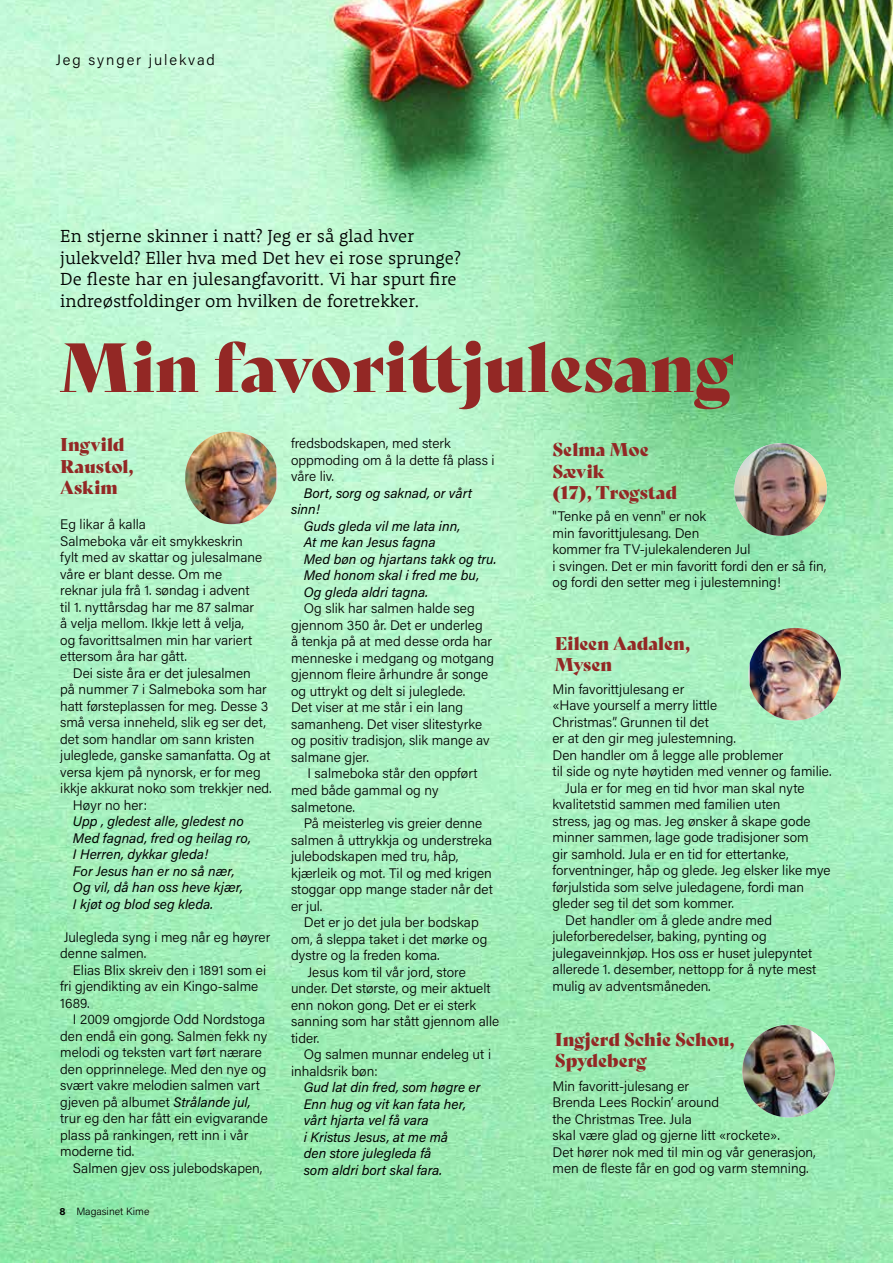
<style>
.page{position:relative;width:893px;height:1263px;background:#fff}
.page>*{position:absolute;margin:0;border:0;box-sizing:border-box;transform-origin:0 0}
.t1{font:67.5px "Bely Display";color:#932825}
.t2{font:300 18px/21.6px "Rooney";color:#000}
.t3{font:18px/21.6px "Bely Display";color:#932825}
.t4{font:300 15px "Acumin Pro";letter-spacing:.125em;color:#000}
.t5{font:300 13.8px/16.5px "Acumin Pro";color:#000}
.t6{font:italic 13.8px/16.5px "Acumin Pro";color:#000}
.t7{font:300 10.5px "Acumin Pro";color:#000}
.s1{font-weight:400;font-style:italic}
.s2{font-weight:700}
</style>
<div class="page">
<img style="left:0;top:0;width:893px;height:1263px">
<svg style="left:748px;top:628px;width:2px;height:92px"></svg>
<img style="left:750px;top:628px;width:91px;height:92px">
<img style="left:742px;top:1025px;width:93px;height:92px">
<img style="left:734px;top:443px;width:93px;height:93px">
<svg style="left:276px;top:432px;width:2px;height:92px"></svg>
<img style="left:185px;top:432px;width:91px;height:92px">
<p class="t4" style="left:56px;top:50px;width:161px">Jeg synger julekvad</p>
<h2 class="t2" style="left:60px;top:224px;width:402px">En stjerne skinner i natt? Jeg er så glad hver julekveld? Eller hva med Det hev ei rose sprunge?<br>De fleste har en julesangfavoritt. Vi har spurt fire indreøstfoldinger om hvilken de foretrekker.</h2>
<h1 class="t1" style="left:59px;top:313px;width:676px">Min favorittjulesang</h1>
<h2 class="t3" style="left:60px;top:432px;width:75px">Ingvild<br>Raustøl,<br>Askim</h2>
<h2 class="t3" style="left:553px;top:437px;width:126px">Selma Moe<br>Sævik<br>(17), Trøgstad</h2>
<p class="t5" style="left:291px;top:435px;width:205px">fredsbodskapen, med sterk oppmoding om å la dette få plass i våre liv.</p>
<p class="t6" style="left:291px;top:484px;width:182px;text-indent:13px">Bort, sorg og saknad, or vårt sinn!</p>
<p class="t6" style="left:304px;top:517px;width:194px">Guds gleda vil me lata inn,<br>At me kan Jesus fagna<br>Med bøn og hjartans takk og tru.<br>Med honom skal i fred me bu,<br>Og gleda aldri tagna.</p>
<p class="t5" style="left:291px;top:600px;width:204px;text-indent:13px">Og slik har salmen halde seg gjennom 350 år. Det er underleg<br>å tenkja på at med desse orda har menneske i medgang og motgang gjennom fleire århundre år songe og uttrykt og delt si juleglede.<br>Det viser at me står i ein lang samanheng. Det viser slitestyrke og positiv tradisjon, slik mange av salmane gjer.</p>
<p class="t5" style="left:291px;top:765px;width:188px;text-indent:16px">I salmeboka står den oppført med både gammal og ny salmetone.</p>
<p class="t5" style="left:291px;top:814px;width:203px;text-indent:13px">På meisterleg vis greier denne salmen å uttrykkja og understreka julebodskapen med tru, håp, kjærleik og mot. Til og med krigen stoggar opp mange stader når det er jul.</p>
<p class="t5" style="left:304px;top:913px;width:176px">Det er jo det jula ber bodskap</p>
<p class="t5" style="left:291px;top:930px;width:198px">om, å sleppa taket i det mørke og</p>
<p class="t5" style="left:291px;top:946px;width:150px">dystre og la freden koma.</p>
<p class="t5" style="left:307px;top:963px;width:160px">Jesus kom til vår jord, store</p>
<p class="t5" style="left:291px;top:979px;width:201px">under. Det største, og meir aktuelt</p>
<p class="t5" style="left:291px;top:996px;width:187px">enn nokon gong. Det er ei sterk</p>
<p class="t5" style="left:291px;top:1012px;width:210px">sanning som har stått gjennom alle</p>
<p class="t5" style="left:291px;top:1029px;width:30px">tider.</p>
<p class="t5" style="left:304px;top:1045px;width:189px">Og salmen munnar endeleg ut i</p>
<p class="t5" style="left:291px;top:1062px;width:88px">inhaldsrik bøn:</p>
<p class="t6" style="left:304px;top:1078px;width:178px">Gud lat din fred, som høgre er<br>Enn hug og vit kan fata her, vårt hjarta vel få vara<br>i Kristus Jesus, at me må<br>den store julegleda få<br>som aldri bort skal fara.</p>
<p class="t5" style="left:552px;top:507px;width:275px">"Tenke på en venn" er nok<br>min favorittjulesang. Den<br>kommer fra TV-julekalenderen Jul<br>i svingen. Det er min favoritt fordi den er så fin, og fordi den setter meg i julestemning!</p>
<p class="t5" style="left:60px;top:516px;width:204px">Eg likar å kalla<br>Salmeboka vår eit smykkeskrin fylt med av skattar og julesalmane våre er blant desse. Om me reknar jula frå 1. søndag i advent til 1. nyttårsdag har me 87 salmar å velja mellom. Ikkje lett å velja, og favorittsalmen min har variert ettersom åra har gått.</p>
<p class="t5" style="left:73px;top:664px;width:179px">Dei siste åra er det julesalmen</p>
<p class="t5" style="left:60px;top:681px;width:208px">på nummer 7 i Salmeboka som har</p>
<p class="t5" style="left:60px;top:697px;width:210px">hatt førsteplassen for meg. Desse 3</p>
<p class="t5" style="left:60px;top:714px;width:207px">små versa inneheld, slik eg ser det,</p>
<p class="t5" style="left:60px;top:730px;width:196px">det som handlar om sann kristen</p>
<p class="t5" style="left:60px;top:747px;width:212px">juleglede, ganske samanfatta. Og at</p>
<p class="t5" style="left:60px;top:763px;width:202px">versa kjem på nynorsk, er for meg</p>
<p class="t5" style="left:60px;top:780px;width:213px">ikkje akkurat noko som trekkjer ned.</p>
<p class="t5" style="left:73px;top:796px;width:76px">Høyr no her:</p>
<p class="t6" style="left:73px;top:813px;width:179px">Upp , gledest alle, gledest no<br>Med fagnad, fred og heilag ro,<br>I Herren, dykkar gleda!<br>For Jesus han er no så nær,<br>Og vil, då han oss heve kjær,<br>I kjøt og blod seg kleda.</p>
<p class="t5" style="left:60px;top:928px;width:212px">Julegleda syng i meg når eg høyrer denne salmen.</p>
<p class="t5" style="left:60px;top:961px;width:207px;text-indent:13px">Elias Blix skreiv den i 1891 som ei fri gjendikting av ein Kingo-salme<br>1689.</p>
<p class="t5" style="left:60px;top:1011px;width:209px;text-indent:13px">I 2009 omgjorde Odd Nordstoga den endå ein gong. Salmen fekk ny melodi og teksten vart ført nærare den opprinnelege. Med den nye og svært vakre melodien salmen vart gjeven på albumet <span class="s1">Strålande jul, </span>trur eg den har fått ein evigvarande plass på rankingen, rett inn i vår moderne tid.</p>
<p class="t5" style="left:73px;top:1159px;width:191px">Salmen gjev oss julebodskapen,</p>
<h2 class="t3" style="left:555px;top:631px;width:137px">Eileen Aadalen,<br>Mysen</h2>
<p class="t5" style="left:552px;top:680px;width:133px">Min favorittjulesang er</p>
<p class="t5" style="left:552px;top:696px;width:166px">«Have yourself a merry little</p>
<p class="t5" style="left:552px;top:713px;width:158px">Christmas”. Grunnen til det</p>
<p class="t5" style="left:552px;top:729px;width:185px">er at den gir meg julestemning.</p>
<p class="t5" style="left:552px;top:746px;width:232px">Den handler om å legge alle problemer</p>
<p class="t5" style="left:552px;top:762px;width:281px">til side og nyte høytiden med venner og familie.</p>
<p class="t5" style="left:565px;top:779px;width:241px">Jula er for meg en tid hvor man skal nyte</p>
<p class="t5" style="left:552px;top:795px;width:229px">kvalitetstid sammen med familien uten</p>
<p class="t5" style="left:552px;top:812px;width:259px">stress, jag og mas. Jeg ønsker å skape gode</p>
<p class="t5" style="left:552px;top:828px;width:258px">minner sammen, lage gode tradisjoner som</p>
<p class="t5" style="left:552px;top:845px;width:238px">gir samhold. Jula er en tid for ettertanke,</p>
<p class="t5" style="left:552px;top:861px;width:280px">forventninger, håp og glede. Jeg elsker like mye</p>
<p class="t5" style="left:552px;top:878px;width:253px">førjulstida som selve juledagene, fordi man</p>
<p class="t5" style="left:552px;top:894px;width:183px">gleder seg til det som kommer.</p>
<p class="t5" style="left:565px;top:911px;width:208px">Det handler om å glede andre med</p>
<p class="t5" style="left:552px;top:927px;width:216px">juleforberedelser, baking, pynting og</p>
<p class="t5" style="left:552px;top:944px;width:261px">julegaveinnkjøp. Hos oss er huset julepyntet</p>
<p class="t5" style="left:552px;top:960px;width:265px">allerede 1. desember, nettopp for å nyte mest</p>
<p class="t5" style="left:552px;top:977px;width:160px">mulig av adventsmåneden.</p>
<h2 class="t3" style="left:555px;top:1027px;width:181px">Ingjerd Schie Schou,<br>Spydeberg</h2>
<p class="t5" style="left:552px;top:1077px;width:265px">Min favoritt-julesang er<br>Brenda Lees Rockin’ around<br>the Christmas Tree. Jula<br>skal være glad og gjerne litt «rockete».<br>Det hører nok med til min og vår generasjon, men de fleste får en god og varm stemning.</p>
<p class="t7" style="left:60px;top:1204px;width:91px"><span class="s2">8</span> Magasinet Kime</p>
</div>
